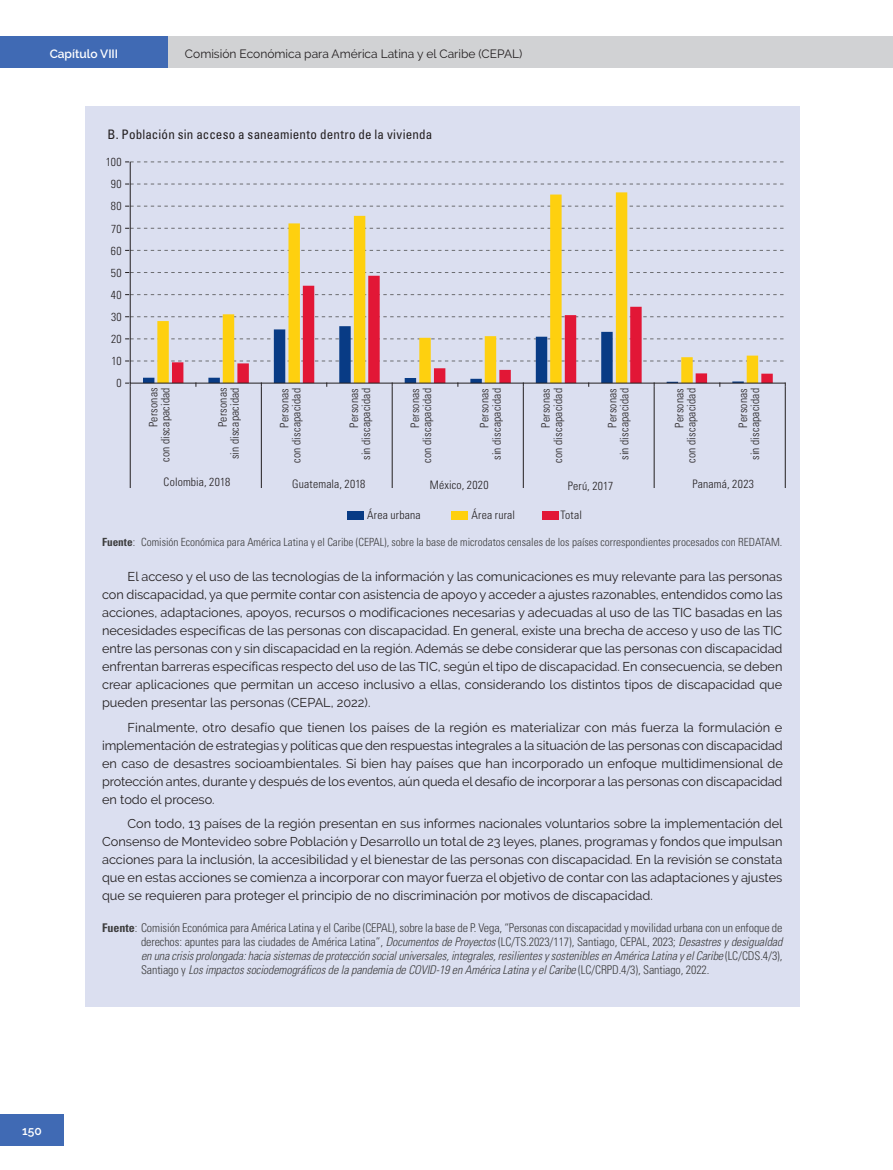
<style>
.page{position:relative;width:893px;height:1170px;background:#fff}
.page>*{position:absolute;margin:0;border:0;box-sizing:border-box;transform-origin:0 0}
.t1{font:condensed 13.05px "Univers LT Std";letter-spacing:.01em;color:#231f20}
._10__tx_recuadro{font:12.75px/18px "Raleway";color:#231f20;text-align:justify}
._08_fuente{font:300 condensed 12px/14.2px "Univers LT Std";letter-spacing:-.01em;color:#3e3e3f;text-align:justify}
.t2{font:12px "Raleway";color:#231f20}
.t3{font:600 12px "Raleway";color:#fff}
.t4{font:300 condensed 11.7px/12.1px "Univers LT Std";letter-spacing:.015em;color:#231f20;text-align:right}
._08_fuente-2{font:300 condensed 11.25px "Univers LT Std";color:#3e3e3f}
.s1{font-weight:700}
.s2{font-style:italic}
</style>
<div class="page">
<div style="left:0;top:36px;width:169px;height:32px;background:#406ab4"></div>
<div style="left:169px;top:36px;width:724px;height:32px;background:#d1d2d4"></div>
<div style="left:0;top:1114px;width:64px;height:32px;background:#406ab4"></div>
<div style="left:85px;top:106px;width:714px;height:901px;background:#dbdff0"></div>
<svg style="left:157px;top:192px;width:599px;height:134px"></svg>
<svg style="left:172px;top:276px;width:598px;height:50px"></svg>
<hr style="left:130px;top:162px;width:1px;height:221px;background:#231f20">
<svg style="left:125px;top:161px;width:659px;height:2px"></svg>
<svg style="left:125px;top:184px;width:659px;height:1px"></svg>
<svg style="left:125px;top:206px;width:659px;height:1px"></svg>
<svg style="left:125px;top:228px;width:659px;height:1px"></svg>
<svg style="left:125px;top:250px;width:659px;height:1px"></svg>
<svg style="left:125px;top:272px;width:659px;height:1px"></svg>
<svg style="left:125px;top:294px;width:659px;height:1px"></svg>
<svg style="left:125px;top:316px;width:659px;height:1px"></svg>
<svg style="left:125px;top:326px;width:661px;height:61px"></svg>
<hr style="left:785px;top:387px;width:1px;height:101px;background:#231f20">
<hr style="left:654px;top:387px;width:1px;height:101px;background:#231f20">
<hr style="left:523px;top:387px;width:1px;height:101px;background:#231f20">
<hr style="left:392px;top:387px;width:1px;height:101px;background:#231f20">
<hr style="left:261px;top:387px;width:1px;height:101px;background:#231f20">
<hr style="left:130px;top:387px;width:1px;height:101px;background:#231f20">
<div style="left:347px;top:511px;width:16px;height:8px;background:#083b85"></div>
<div style="left:452px;top:511px;width:16px;height:8px;background:#fed00f"></div>
<div style="left:542px;top:511px;width:16px;height:8px;background:#e21736"></div>
<p class="t3" style="left:50px;top:47px;width:70px">Capítulo VIII</p>
<p class="t2" style="left:185px;top:47px;width:339px">Comisión Económica para América Latina y el Caribe (CEPAL)</p>
<p class="t1" style="left:107px;top:126px;width:326px">B. Población sin acceso a saneamiento dentro de la vivienda</p>
<p class="t4" style="left:106px;top:156px;width:17px">100</p>
<p class="t4" style="left:111px;top:178px;width:12px">90</p>
<p class="t4" style="left:111px;top:200px;width:12px">80</p>
<p class="t4" style="left:111px;top:222px;width:12px">70</p>
<p class="t4" style="left:111px;top:244px;width:12px">60</p>
<p class="t4" style="left:111px;top:266px;width:12px">50</p>
<p class="t4" style="left:111px;top:289px;width:12px">40</p>
<p class="t4" style="left:111px;top:311px;width:12px">30</p>
<p class="t4" style="left:111px;top:333px;width:12px">20</p>
<p class="t4" style="left:112px;top:355px;width:12px">10</p>
<p class="t4" style="left:117px;top:377px;width:7px">0</p>
<p class="t4" style="left:147px;top:462px;width:76px;rotate:-90deg">Personas<br>con discapacidad</p>
<p class="t4" style="left:217px;top:459px;width:73px;rotate:-90deg">Personas<br>sin discapacidad</p>
<p class="t4" style="left:278px;top:462px;width:76px;rotate:-90deg">Personas<br>con discapacidad</p>
<p class="t4" style="left:348px;top:460px;width:73px;rotate:-90deg">Personas<br>sin discapacidad</p>
<p class="t4" style="left:409px;top:462px;width:76px;rotate:-90deg">Personas<br>con discapacidad</p>
<p class="t4" style="left:478px;top:460px;width:73px;rotate:-90deg">Personas<br>sin discapacidad</p>
<p class="t4" style="left:540px;top:462px;width:76px;rotate:-90deg">Personas<br>con discapacidad</p>
<p class="t4" style="left:606px;top:460px;width:73px;rotate:-90deg">Personas<br>sin discapacidad</p>
<p class="t4" style="left:673px;top:462px;width:76px;rotate:-90deg">Personas<br>con discapacidad</p>
<p class="t4" style="left:737px;top:460px;width:73px;rotate:-90deg">Personas<br>sin discapacidad</p>
<p class="t4" style="left:164px;top:476px;width:68px">Colombia, 2018</p>
<p class="t4" style="left:292px;top:477px;width:75px">Guatemala, 2018</p>
<p class="t4" style="left:430px;top:478px;width:60px">México, 2020</p>
<p class="t4" style="left:568px;top:480px;width:47px">Perú, 2017</p>
<p class="t4" style="left:692px;top:477px;width:63px">Panamá, 2023</p>
<p class="t4" style="left:367px;top:509px;width:55px">Área urbana</p>
<p class="t4" style="left:471px;top:509px;width:45px">Área rural</p>
<p class="t4" style="left:560px;top:509px;width:23px">Total</p>
<p class="_08_fuente-2" style="left:102px;top:535px;width:682px"><span class="s1">Fuente</span>: Comisión Económica para América Latina y el Caribe (CEPAL), sobre la base de microdatos censales de los países correspondientes procesados con REDATAM.</p>
<p class="_10__tx_recuadro" style="left:102px;top:568px;width:682px;text-indent:26px">El acceso y el uso de las tecnologías de la información y las comunicaciones es muy relevante para las personas con discapacidad, ya que permite contar con asistencia de apoyo y acceder a ajustes razonables, entendidos como las acciones, adaptaciones, apoyos, recursos o modificaciones necesarias y adecuadas al uso de las TIC basadas en las necesidades específicas de las personas con discapacidad. En general, existe una brecha de acceso y uso de las TIC entre las personas con y sin discapacidad en la región. Además se debe considerar que las personas con discapacidad enfrentan barreras específicas respecto del uso de las TIC, según el tipo de discapacidad. En consecuencia, se deben crear aplicaciones que permitan un acceso inclusivo a ellas, considerando los distintos tipos de discapacidad que pueden presentar las personas (CEPAL, 2022).</p>
<p class="_10__tx_recuadro" style="left:102px;top:718px;width:682px;text-indent:26px">Finalmente, otro desafío que tienen los países de la región es materializar con más fuerza la formulación e implementación de estrategias y políticas que den respuestas integrales a la situación de las personas con discapacidad en caso de desastres socioambientales. Si bien hay países que han incorporado un enfoque multidimensional de protección antes, durante y después de los eventos, aún queda el desafío de incorporar a las personas con discapacidad en todo el proceso.</p>
<p class="_10__tx_recuadro" style="left:102px;top:814px;width:682px;text-indent:26px">Con todo, 13 países de la región presentan en sus informes nacionales voluntarios sobre la implementación del Consenso de Montevideo sobre Población y Desarrollo un total de 23 leyes, planes, programas y fondos que impulsan acciones para la inclusión, la accesibilidad y el bienestar de las personas con discapacidad. En la revisión se constata que en estas acciones se comienza a incorporar con mayor fuerza el objetivo de contar con las adaptaciones y ajustes que se requieren para proteger el principio de no discriminación por motivos de discapacidad.</p>
<p class="_08_fuente" style="left:141px;top:920px;width:643px;text-indent:-39px"><span class="s1">Fuente</span>: Comisión Económica para América Latina y el Caribe (CEPAL), sobre la base de P. Vega, “Personas con discapacidad y movilidad urbana con un enfoque de derechos: apuntes para las ciudades de América Latina”, <span class="s2">Documentos de Proyectos</span> (LC/TS.2023/117), Santiago, CEPAL, 2023; <span class="s2">Desastres y desigualdad en una crisis prolongada: hacia sistemas de protección social universales, integrales, resilientes y sostenibles en América Latina y el Caribe</span> (LC/CDS.4/3), Santiago y <span class="s2">Los impactos sociodemográficos de la pandemia de COVID-19 en América Latina y el Caribe</span> (LC/CRPD.4/3), Santiago, 2022.</p>
<p class="t3" style="left:22px;top:1123px;width:21px">150</p>
</div>
